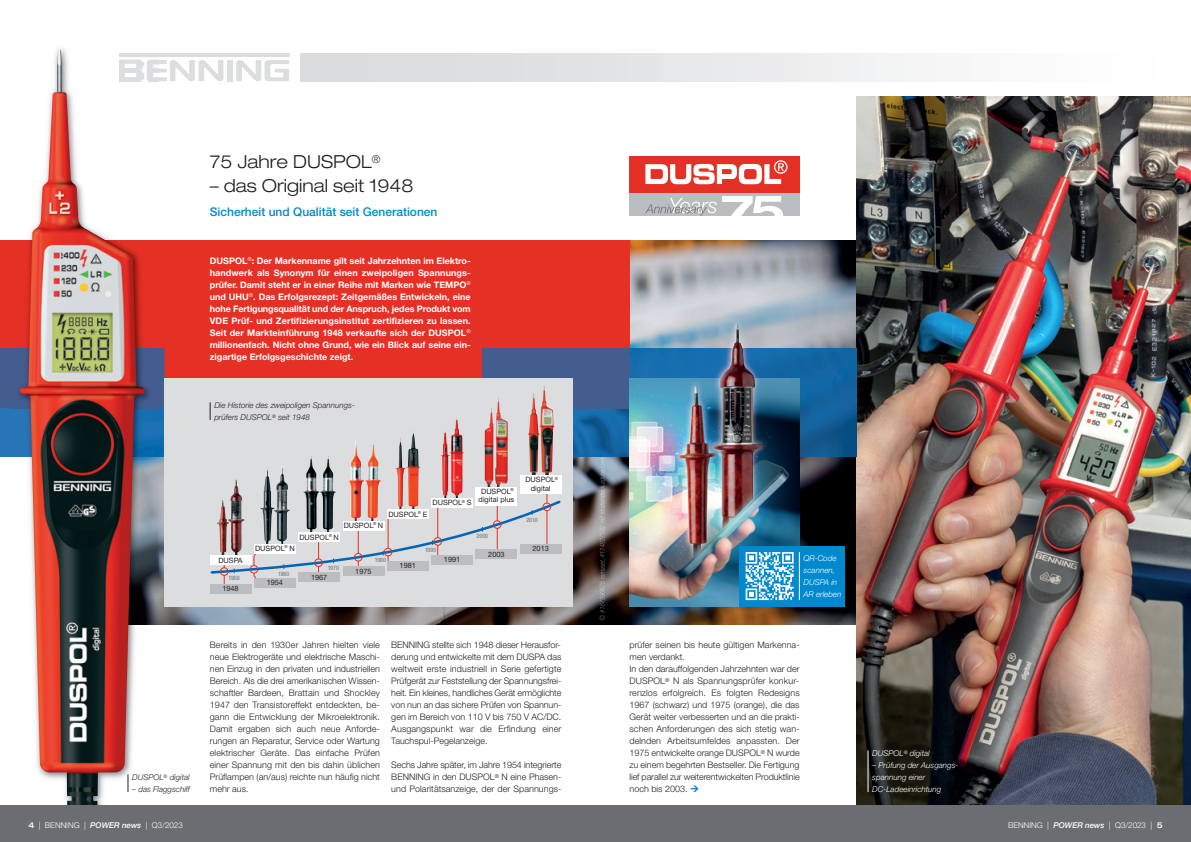
<style>
.page{position:relative;width:1191px;height:842px;background:#fff}
.page>*{position:absolute;margin:0;border:0;box-sizing:border-box;transform-origin:0 0}
.t1{font:300 expanded 18px "Helvetica Neue LT Pro";color:#231f20}
.t2{font:500 12px "Helvetica Neue LT Pro";color:#0089cf}
.t3{font:300 9px/12px "Helvetica Neue LT Pro";color:#231f20;text-align:justify}
.t4{font:700 9px/12px "Helvetica Neue LT Pro";color:#fff;text-align:justify}
.t5{font:italic 300 8px/12px "Helvetica Neue LT Pro";color:#fff}
.t6{font:italic 300 8px/12px "Helvetica Neue LT Pro";color:#231f20}
.t7{font:300 8px "Helvetica Neue LT Pro";color:#fff}
.t8{font:7.4px/8.1px "Helvetica Neue LT Pro";color:#231f20;text-align:center}
.t9{font:500 condensed 6px "Helvetica Neue LT Pro";color:#808285}
.s1{font-weight:500;font-stretch:expanded}
.s2{font-weight:500;font-style:italic}
</style>
<div class="page">
<img style="left:158px;top:240px;width:698px;height:384px">
<div style="left:0;top:240px;width:629px;height:168px;background:#e53025"></div>
<img style="left:856px;top:96px;width:335px;height:709px">
<hr style="left:119px;top:53px;width:170px;height:4px;background:#dcdddf">
<div style="left:228px;top:60px;width:5px;height:21px;background:#dcdddf"></div>
<svg style="left:158px;top:60px;width:65px;height:21px"></svg>
<svg style="left:236px;top:60px;width:53px;height:21px"></svg>
<img style="left:808px;top:348px;width:48px;height:108px">
<img style="left:573px;top:408px;width:48px;height:48px">
<div style="left:482px;top:348px;width:139px;height:60px;background:#435d8f"></div>
<img style="left:856px;top:348px;width:1px;height:108px">
<div style="left:0;top:408px;width:11px;height:48px;background:#2774b6"></div>
<img style="left:158px;top:408px;width:6px;height:48px">
<svg style="left:0;top:348px;width:164px;height:60px"></svg>
<div style="left:164px;top:378px;width:409px;height:228px;background:#dcdddf"></div>
<img style="left:629px;top:348px;width:170px;height:258px">
<img style="left:799px;top:348px;width:9px;height:198px">
<img style="left:629px;top:309px;width:179px;height:39px">
<img style="left:621px;top:348px;width:8px;height:227px">
<img style="left:629px;top:378px;width:170px;height:197px">
<img style="left:679px;top:323px;width:84px;height:234px">
<img style="left:11px;top:48px;width:147px;height:577px">
<img style="left:144px;top:53px;width:14px;height:28px">
<img style="left:20px;top:50px;width:124px;height:755px">
<div style="left:0;top:805px;width:1191px;height:37px;background:#6c6d70"></div>
<hr style="left:867px;top:750px;width:1px;height:42px;background:#fff">
<svg style="left:210px;top:491px;width:350px;height:94px"></svg>
<img style="left:228px;top:480px;width:17px;height:75px">
<img style="left:217px;top:500px;width:13px;height:55px">
<img style="left:260px;top:469px;width:13px;height:75px">
<img style="left:273px;top:467px;width:17px;height:77px">
<img style="left:303px;top:456px;width:33px;height:76px">
<img style="left:347px;top:441px;width:34px;height:80px">
<img style="left:395px;top:438px;width:10px;height:71px">
<img style="left:405px;top:430px;width:16px;height:79px">
<img style="left:440px;top:432px;width:9px;height:66px">
<img style="left:449px;top:419px;width:16px;height:79px">
<img style="left:484px;top:408px;width:10px;height:79px">
<img style="left:495px;top:397px;width:13px;height:90px">
<img style="left:528px;top:393px;width:11px;height:82px">
<img style="left:539px;top:385px;width:15px;height:90px">
<div style="left:210px;top:555px;width:41px;height:10px;background:#fff"></div>
<div style="left:254px;top:544px;width:41px;height:9px;background:#fff"></div>
<div style="left:298px;top:532px;width:42px;height:10px;background:#fff"></div>
<div style="left:343px;top:521px;width:41px;height:9px;background:#fff"></div>
<div style="left:387px;top:509px;width:41px;height:10px;background:#fff"></div>
<div style="left:431px;top:498px;width:42px;height:9px;background:#fff"></div>
<div style="left:476px;top:487px;width:41px;height:18px;background:#fff"></div>
<div style="left:520px;top:475px;width:41px;height:19px;background:#fff"></div>
<div style="left:210px;top:584px;width:41px;height:9px;background:#bcbdc0"></div>
<div style="left:254px;top:578px;width:41px;height:9px;background:#bcbdc0"></div>
<div style="left:298px;top:572px;width:42px;height:10px;background:#bcbdc0"></div>
<div style="left:343px;top:567px;width:41px;height:9px;background:#bcbdc0"></div>
<div style="left:387px;top:561px;width:41px;height:9px;background:#bcbdc0"></div>
<div style="left:431px;top:555px;width:42px;height:10px;background:#bcbdc0"></div>
<div style="left:476px;top:549px;width:41px;height:10px;background:#bcbdc0"></div>
<div style="left:520px;top:544px;width:41px;height:9px;background:#bcbdc0"></div>
<svg style="left:210px;top:402px;width:1px;height:18px"></svg>
<svg style="left:128px;top:774px;width:1px;height:18px"></svg>
<div style="left:629px;top:156px;width:170px;height:36px;background:#e53025"></div>
<svg style="left:645px;top:160px;width:142px;height:24px"></svg>
<div style="left:629px;top:194px;width:170px;height:22px;background:#bcbdc0"></div>
<svg style="left:645px;top:196px;width:138px;height:20px"></svg>
<div style="left:739px;top:546px;width:106px;height:60px;background:#0089cf"></div>
<hr style="left:799px;top:552px;width:1px;height:48px;background:#fff">
<svg style="left:745px;top:552px;width:48px;height:48px"></svg>
<svg style="left:599px;top:615px;width:6px;height:5px"></svg>
<img style="left:599px;top:568px;width:6px;height:45px">
<h1 class="t1" style="left:210px;top:155px;width:172px">75 Jahre DUSPOL<sup>®</sup></h1>
<h1 class="t1" style="left:210px;top:179px;width:205px">– das Original seit 1948</h1>
<h2 class="t2" style="left:210px;top:205px;width:229px">Sicherheit und Qualität seit Generationen</h2>
<p class="t4" style="left:210px;top:256px;width:262px">DUSPOL<sup>®</sup>: Der Markenname gilt seit Jahrzehnten im Elektro&shy;handwerk als Synonym für einen zweipoligen Spannungs - prüfer. Damit steht er in einer Reihe mit Marken wie TEMPO<sup>® </sup>und UHU<sup>®</sup>. Das Erfolgsrezept: Zeitgemäßes Entwickeln, eine hohe Fertigungsqualität und der Anspruch, jedes Produkt vom VDE Prüf- und Zertifizierungsinstitut zertifizieren zu lassen.<br>Seit der Markteinführung 1948 verkaufte sich der DUSPOL<sup>® </sup>millionenfach. Nicht ohne Grund, wie ein Blick auf seine ein&shy;zigartige Erfolgsgeschichte zeigt.</p>
<p class="t6" style="left:214px;top:400px;width:142px">Die Historie des zweipoligen Spannungs&shy;prüfers DUSPOL<sup>®</sup> seit 1948</p>
<p class="t8" style="left:432px;top:499px;width:41px">DUSPOL<sup>®</sup> S</p>
<p class="t8" style="left:478px;top:488px;width:37px">DUSPOL<sup>® </sup>digital plus</p>
<p class="t8" style="left:525px;top:477px;width:34px">DUSPOL<sup>® </sup>digital</p>
<p class="t8" style="left:388px;top:511px;width:40px">DUSPOL<sup>®</sup> E</p>
<p class="t8" style="left:344px;top:522px;width:41px">DUSPOL<sup>®</sup> N</p>
<p class="t9" style="left:526px;top:516px;width:13px">2010</p>
<p class="t8" style="left:299px;top:534px;width:41px">DUSPOL<sup>®</sup> N</p>
<p class="t9" style="left:476px;top:533px;width:13px">2000</p>
<p class="t8" style="left:255px;top:545px;width:41px">DUSPOL<sup>®</sup> N</p>
<p class="t9" style="left:425px;top:546px;width:13px">1990</p>
<p class="t8" style="left:218px;top:557px;width:26px">DUSPA</p>
<p class="t9" style="left:228px;top:574px;width:13px">1950</p>
<p class="t8" style="left:222px;top:585px;width:18px">1948</p>
<p class="t9" style="left:278px;top:570px;width:13px">1960</p>
<p class="t8" style="left:267px;top:579px;width:18px">1954</p>
<p class="t9" style="left:328px;top:564px;width:13px">1970</p>
<p class="t8" style="left:311px;top:574px;width:18px">1967</p>
<p class="t9" style="left:375px;top:556px;width:13px">1980</p>
<p class="t8" style="left:355px;top:568px;width:18px">1975</p>
<p class="t8" style="left:399px;top:562px;width:18px">1981</p>
<p class="t8" style="left:444px;top:557px;width:18px">1991</p>
<p class="t8" style="left:488px;top:551px;width:18px">2003</p>
<p class="t8" style="left:532px;top:545px;width:18px">2013</p>
<p class="t6" style="left:132px;top:772px;width:59px">DUSPOL<sup>®</sup> digital</p>
<p class="t6" style="left:132px;top:784px;width:59px">– das Flaggschiff</p>
<p class="t3" style="left:210px;top:640px;width:172px">Bereits in den 1930er Jahren hielten viele neue Elektrogeräte und elektrische Maschi&shy;nen Einzug in den privaten und industriellen Bereich. Als die drei amerikanischen Wissen&shy;schaftler Bardeen, Brattain und Shockley 1947 den Transistoreffekt entdeckten, be&shy;gann die Entwicklung der Mikroelektronik.<br>Damit ergaben sich auch neue Anforde - rungen an Reparatur, Service oder Wartung elektrischer Geräte. Das einfache Prüfen einer Spannung mit den bis dahin üblichen Prüflampen (an/aus) reichte nun häufig nicht mehr aus.</p>
<p class="t3" style="left:391px;top:640px;width:172px">BENNING stellte sich 1948 dieser Herausfor&shy;derung und entwickelte mit dem DUSPA das weltweit erste industriell in Serie gefertigte Prüfgerät zur Feststellung der Spannungsfrei&shy;heit. Ein kleines, handliches Gerät ermöglichte von nun an das sichere Prüfen von Spannun&shy;gen im Bereich von 110 V bis 750 V AC/DC.<br>Ausgangspunkt war die Erfindung einer Tauchspul-Pegelanzeige.</p>
<p class="t3" style="left:391px;top:760px;width:172px">Sechs Jahre später, im Jahre 1954 integrierte BENNING in den DUSPOL<sup>®</sup> N eine Phasen&shy;und Polaritätsanzeige, der der Spannungs-</p>
<p class="t5" style="left:803px;top:553px;width:39px">QR-Code scannen,<br>DUSPA in<br>AR erleben</p>
<p class="t3" style="left:629px;top:640px;width:172px;text-align:left">prüfer seinen bis heute gültigen Markenna&shy;men verdankt.<br>In den darauffolgenden Jahrzehnten war der DUSPOL<sup>®</sup> N als Spannungsprüfer konkur&shy;renzlos erfolgreich. Es folgten Redesigns 1967 (schwarz) und 1975 (orange), die das Gerät weiter verbesserten und an die prakti&shy;schen Anforderungen des sich stetig wan&shy;delnden Arbeitsumfeldes anpassten. Der 1975 entwickelte orange DUSPOL<sup>®</sup> N wurde zu einem begehrten Bestseller. Die Fertigung lief parallel zur weiterentwickelten Produktlinie noch bis 2003.</p>
<p class="t5" style="left:872px;top:748px;width:59px">DUSPOL<sup>®</sup> digital</p>
<p class="t5" style="left:872px;top:760px;width:88px">– Prüfung der Ausgangs - spannung einer<br>DC-Ladeeinrichtung</p>
<p class="t7" style="left:28px;top:822px;width:156px"><span class="s1">4</span> | BENNING | <span class="s2">POWER news</span> | Q3/2023</p>
<p class="t7" style="left:1008px;top:822px;width:156px">BENNING | <span class="s2">POWER news</span> | Q3/2023 | <span class="s1">5</span></p>
</div>
